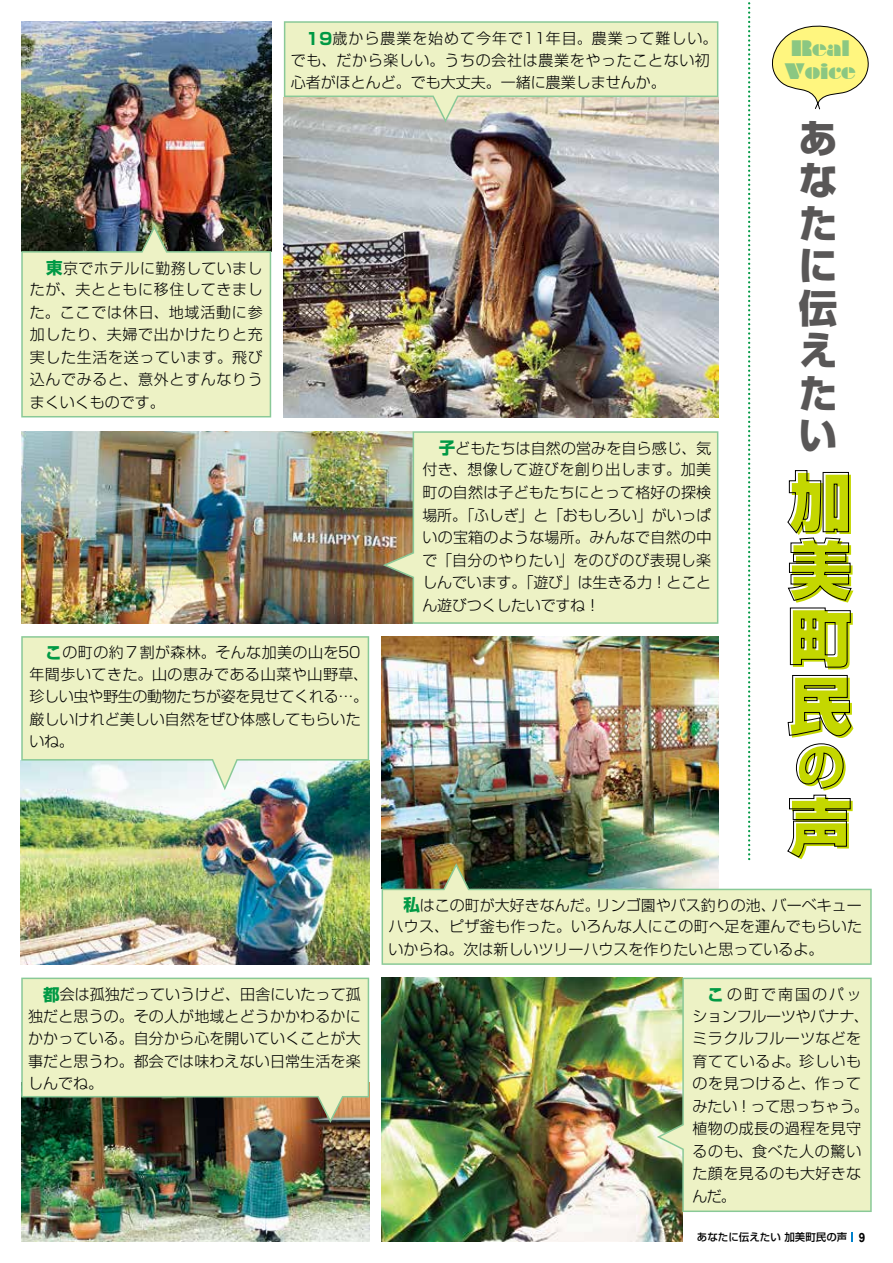
<style>
.page{position:relative;width:893px;height:1263px;background:#fff}
.page>*{position:absolute;margin:0;border:0;box-sizing:border-box;transform-origin:0 0}
.t1{font:900 64.05px/67.8px "Shin Go Pr 6";color:#c4d700;text-align:justify}
.t2{font:900 50.4px "Shin Go Pr 6";color:#c4d700}
.t3{font:800 38.7px/42.5px "Shin Go Pr 6";color:#595757;text-align:justify}
.t4{font:20.55px/22.8px "Braggadocio";letter-spacing:-.02em;color:#8bc782}
.t5{font:300 15px/22.4px "Shin Go Pr 6";letter-spacing:.02em;color:#000;text-align:justify}
.t6{font:300 15px/22.2px "Shin Go Pr 6";letter-spacing:.045em;color:#000}
.t7{font:500 10.5px "Shin Go Pr 6";color:#000}
.s1{font-weight:700;font-size:16.5px;color:#094}
.s2{font-family:"Arial";font-weight:700;font-size:12.75px}
</style>
<div class="page">
<svg style="left:787px;top:470px;width:65px;height:131px"></svg>
<svg style="left:789px;top:607px;width:62px;height:61px"></svg>
<svg style="left:787px;top:675px;width:65px;height:62px"></svg>
<svg style="left:787px;top:743px;width:64px;height:115px"></svg>
<svg style="left:748px;top:2px;width:2px;height:857px"></svg>
<svg style="left:772px;top:25px;width:97px;height:85px"></svg>
<img style="left:21px;top:431px;width:362px;height:192px">
<svg style="left:383px;top:431px;width:335px;height:193px;background:#e4e8bc"></svg>
<img style="left:21px;top:21px;width:250px;height:205px">
<svg style="left:21px;top:226px;width:250px;height:191px;background:#d4dab2"></svg>
<img style="left:21px;top:790px;width:348px;height:175px">
<svg style="left:21px;top:636px;width:348px;height:154px;background:#e4edc8"></svg>
<img style="left:382px;top:636px;width:336px;height:227px">
<img style="left:21px;top:1123px;width:348px;height:119px">
<svg style="left:382px;top:863px;width:490px;height:102px;background:#d1dbb6"></svg>
<svg style="left:21px;top:977px;width:348px;height:146px;background:#d0d4aa"></svg>
<img style="left:382px;top:977px;width:301px;height:265px">
<svg style="left:657px;top:977px;width:215px;height:235px;background:#e1e8bb"></svg>
<img style="left:284px;top:123px;width:434px;height:294px">
<svg style="left:284px;top:21px;width:434px;height:102px;background:#e3e7c1"></svg>
<p class="t6" style="left:291px;top:26px;width:428px;text-indent:15px"><span class="s1">19</span>歳から農業を始めて今年で11年目。農業って難しい。でも、だから楽しい。うちの会社は農業をやったことない初心者がほとんど。でも大丈夫。一緒に農業しませんか。</p>
<p class="t5" style="left:30px;top:255px;width:234px"><span class="s1">　東</span>京でホテルに勤務していましたが、夫とともに移住してきました。ここでは休日、地域活動に参加したり、夫婦で出かけたりと充実した生活を送っています。飛び込んでみると、意外とすんなりうまくいくものです。</p>
<p class="t5" style="left:422px;top:435px;width:290px"><span class="s1">　子</span>どもたちは自然の営みを自ら感じ、気付き、想像して遊びを創り出します。加美町の自然は子どもたちにとって格好の探検場所。「ふしぎ」と「おもしろい」がいっぱいの宝箱のような場所。みんなで自然の中で「自分のやりたい」をのびのび表現し楽しんでいます。「遊び」は生きる力！とことん遊びつくしたいですね！</p>
<p class="t5" style="left:29px;top:640px;width:340px;text-align:left"><span class="s1">　こ</span>の町の約７割が森林。そんな加美の山を50年間歩いてきた。山の恵みである山菜や山野草、珍しい虫や野生の動物たちが姿を見せてくれる…。厳しいけれど美しい自然をぜひ体感してもらいたいね。</p>
<h3 class="t4" style="left:784px;top:37px;width:73px">Real<br>Voice</h3>
<h3 class="t3" style="left:799px;top:116px;width:39px">あなたに伝えたい</h3>
<h1 class="t1" style="left:790px;top:469px;width:65px">加美町民</h1>
<h2 class="t2" style="left:797px;top:728px;width:50px">の</h2>
<h1 class="t1" style="left:790px;top:794px;width:64px">声</h1>
<p class="t5" style="left:388px;top:892px;width:475px;text-indent:15px"><span class="s1">私</span>はこの町が大好きなんだ。リンゴ園やバス釣りの池、バーベキューハウス、ピザ釜も作った。いろんな人にこの町へ足を運んでもらいたいからね。次は新しいツリーハウスを作りたいと思っているよ。</p>
<p class="t5" style="left:28px;top:982px;width:334px;text-indent:15px"><span class="s1">都</span>会は孤独だっていうけど、田舎にいたって孤独だと思うの。その人が地域とどうかかわるかにかかっている。自分から心を開いていくことが大事だと思うわ。都会では味わえない日常生活を楽しんでね。</p>
<p class="t5" style="left:693px;top:982px;width:178px;text-align:left;text-indent:15px"><span class="s1">こ</span>の町で南国のパッションフルーツやバナナ、ミラクルフルーツなどを育てているよ。珍しいものを見つけると、作ってみたい！って思っちゃう。植物の成長の過程を見守るのも、食べた人の驚いた顔を見るのも大好きなんだ。</p>
<p class="t7" style="left:697px;top:1228px;width:170px">あなたに伝えたい 加美町民の声 <span class="s2">9</span></p>
</div>
